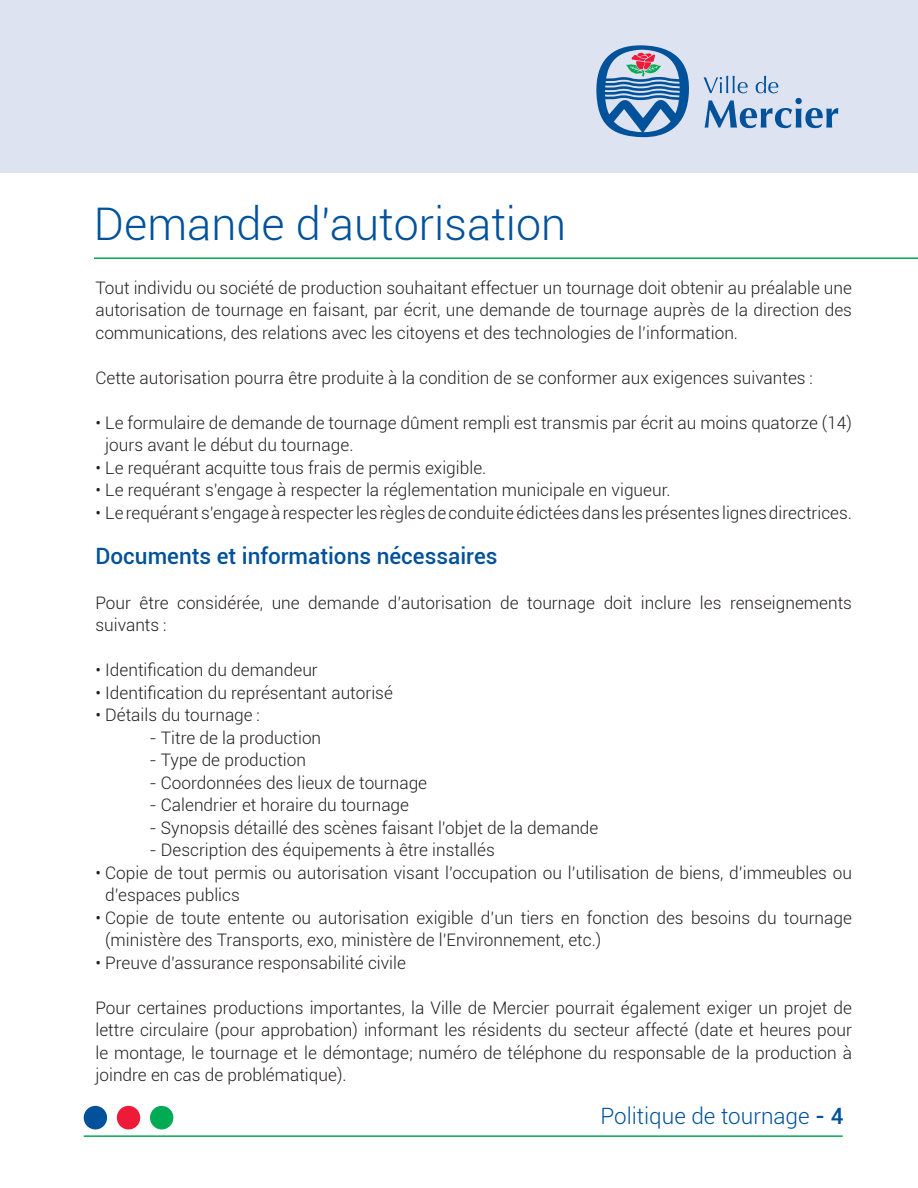
<style>
.page{position:relative;width:918px;height:1188px;background:#fff}
.page>*{position:absolute;margin:0;border:0;box-sizing:border-box;transform-origin:0 0}
.t1{font:300 45px "Roboto";color:#01529b}
.t2{font:500 22.5px "Roboto";color:#01529b}
.t3{font:300 22.5px "Roboto";color:#01529b}
.t4{font:300 17.25px/22.5px "Roboto";color:#231f20}
.s1{font-weight:500}
</style>
<div class="page">
<hr style="left:94px;top:257px;width:824px;height:2px;background:#00ab54">
<hr style="left:84px;top:1135px;width:759px;height:2px;background:#00ab54">
<div style="left:84px;top:1106px;width:23px;height:23px;background:#01529b;border-radius:50%"></div>
<div style="left:117px;top:1106px;width:23px;height:23px;background:#ed1a38;border-radius:50%"></div>
<div style="left:150px;top:1106px;width:23px;height:23px;background:#00ab54;border-radius:50%"></div>
<div style="left:0;top:0;width:918px;height:173px;background:#dee3f1"></div>
<svg style="left:596px;top:45px;width:93px;height:92px"></svg>
<svg style="left:704px;top:76px;width:134px;height:52px"></svg>
<h1 class="t1" style="left:94px;top:205px;width:474px">Demande d’autorisation</h1>
<p class="t4" style="left:95px;top:278px;width:758px;text-align:justify">Tout individu ou société de production souhaitant effectuer un tournage doit obtenir au préalable une autorisation de tournage en faisant, par écrit, une demande de tournage auprès de la direction des communications, des relations avec les citoyens et des technologies de l’information.</p>
<p class="t4" style="left:95px;top:366px;width:719px">Cette autorisation pourra être produite à la condition de se conformer aux exigences suivantes :</p>
<p class="t4" style="left:105px;top:413px;width:748px;text-indent:-10px">• Le formulaire de demande de tournage dûment rempli est transmis par écrit au moins quatorze (14) jours avant le début du tournage.</p>
<p class="t4" style="left:95px;top:456px;width:392px">• Le requérant acquitte tous frais de permis exigible.</p>
<p class="t4" style="left:95px;top:480px;width:577px">• Le requérant s’engage à respecter la réglementation municipale en vigueur.</p>
<p class="t4" style="left:95px;top:503px;width:758px">• Le requérant s’engage à respecter les règles de conduite édictées dans les présentes lignes directrices.</p>
<h2 class="t2" style="left:95px;top:540px;width:404px">Documents et informations nécessaires</h2>
<p class="t4" style="left:95px;top:591px;width:758px">Pour être considérée, une demande d’autorisation de tournage doit inclure les renseignements suivants :</p>
<p class="t4" style="left:95px;top:658px;width:224px">• Identification du demandeur</p>
<p class="t4" style="left:95px;top:681px;width:299px">• Identification du représentant autorisé</p>
<p class="t4" style="left:95px;top:703px;width:166px">• Détails du tournage :</p>
<p class="t4" style="left:149px;top:728px;width:173px">- Titre de la production</p>
<p class="t4" style="left:149px;top:750px;width:158px">- Type de production</p>
<p class="t4" style="left:149px;top:771px;width:279px">- Coordonnées des lieux de tournage</p>
<p class="t4" style="left:149px;top:795px;width:261px">- Calendrier et horaire du tournage</p>
<p class="t4" style="left:149px;top:818px;width:450px">- Synopsis détaillé des scènes faisant l’objet de la demande</p>
<p class="t4" style="left:149px;top:840px;width:347px">- Description des équipements à être installés</p>
<p class="t4" style="left:105px;top:861px;width:748px;text-indent:-10px">• Copie de tout permis ou autorisation visant l’occupation ou l’utilisation de biens, d’immeubles ou d’espaces publics</p>
<p class="t4" style="left:105px;top:906px;width:748px;text-indent:-10px">• Copie de toute entente ou autorisation exigible d’un tiers en fonction des besoins du tournage (ministère des Transports, exo, ministère de l’Environnement, etc.)</p>
<p class="t4" style="left:95px;top:953px;width:312px">• Preuve d’assurance responsabilité civile</p>
<p class="t4" style="left:95px;top:996px;width:758px;text-align:justify">Pour certaines productions importantes, la Ville de Mercier pourrait également exiger un projet de lettre circulaire (pour approbation) informant les résidents du secteur affecté (date et heures pour le montage, le tournage et le démontage; numéro de téléphone du responsable de la production à joindre en cas de problématique).</p>
<h2 class="t3" style="left:600px;top:1106px;width:245px">Politique de tournage <span class="s1">- 4</span></h2>
</div>
